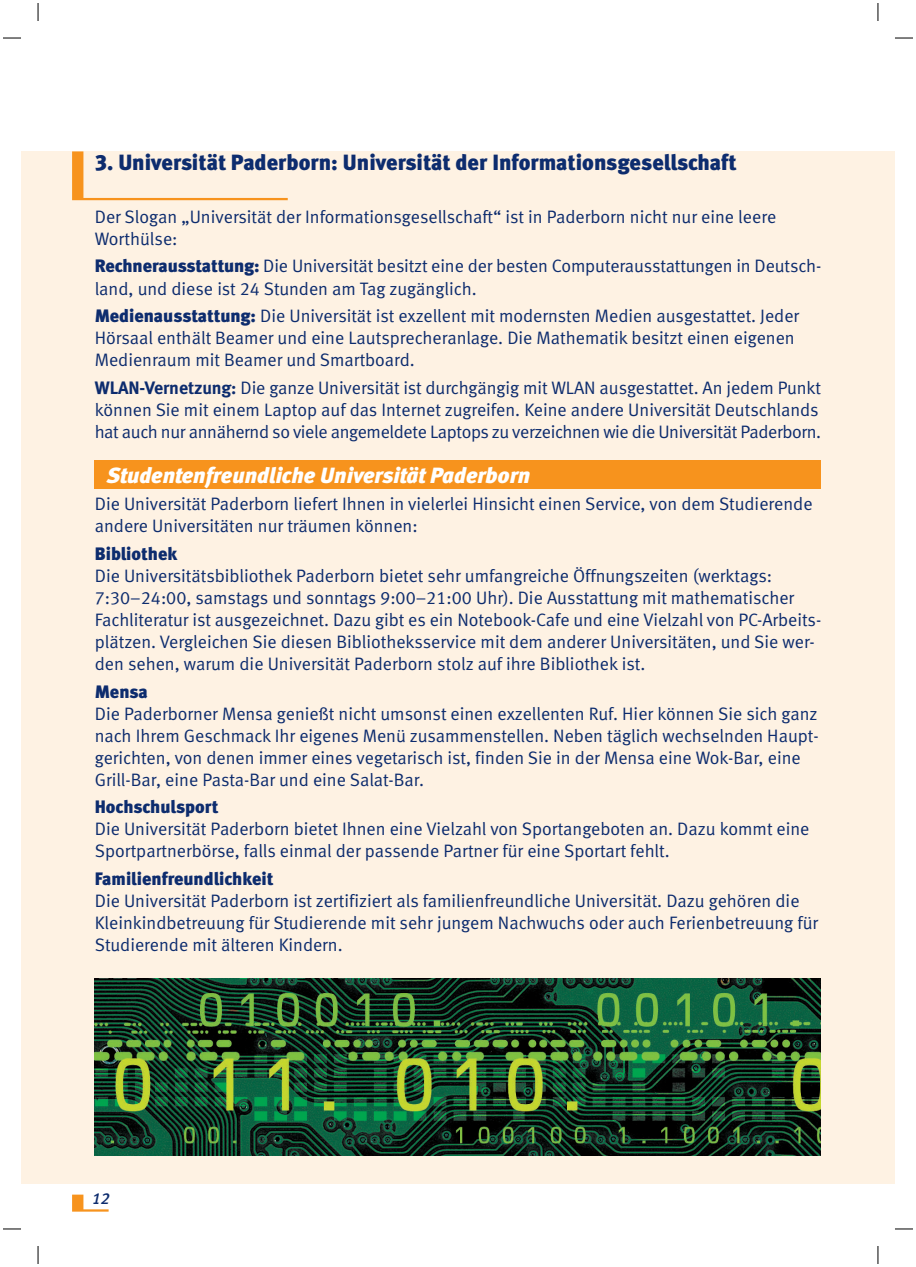
<style>
.page{position:relative;width:916px;height:1267px;background:#fff}
.page>*{position:absolute;margin:0;border:0;box-sizing:border-box;transform-origin:0 0}
.t1{font:22px "Meta Black LF";color:#0d2c6e}
.t2{font:italic 22px "Meta Black LF";color:#fff}
.t3{font:18px/22px "Meta Normal LF";color:#0d2c6e}
.t4{font:18px "Meta Black LF";color:#0d2c6e}
.t5{font:italic 16px "Meta Medium LF";color:#0d2c6e}
.s1{font-family:"Meta Black LF"}
.s2{font-family:"Meta Bold LF"}
</style>
<div class="page">
<svg style="left:3px;top:1228px;width:18px;height:1px"></svg>
<svg style="left:38px;top:1246px;width:1px;height:18px"></svg>
<svg style="left:3px;top:38px;width:18px;height:1px"></svg>
<svg style="left:38px;top:3px;width:1px;height:18px"></svg>
<svg style="left:895px;top:38px;width:17px;height:1px"></svg>
<svg style="left:877px;top:3px;width:1px;height:18px"></svg>
<svg style="left:895px;top:1228px;width:17px;height:1px"></svg>
<svg style="left:877px;top:1246px;width:1px;height:18px"></svg>
<div style="left:21px;top:151px;width:873px;height:1032px;background:#fef2e3"></div>
<div style="left:95px;top:460px;width:725px;height:28px;background:#f7931d"></div>
<svg style="left:72px;top:151px;width:215px;height:49px"></svg>
<svg style="left:72px;top:1194px;width:37px;height:17px"></svg>
<img style="left:95px;top:978px;width:725px;height:177px">
<p class="t1" style="left:95px;top:154px;width:643px">3. Universität Paderborn: Universität der Informationsgesellschaft</p>
<p class="t3" style="left:95px;top:207px;width:682px">Der Slogan „Universität der Informationsgesellschaft“ ist in Paderborn nicht nur eine leere<br>Worthülse:</p>
<p class="t3" style="left:95px;top:257px;width:727px"><span class="s1">Rechnerausstattung:</span> Die Universität besitzt eine der besten Computerausstattungen in Deutsch&shy;land, und diese ist 24 Stunden am Tag zugänglich.</p>
<p class="t3" style="left:95px;top:306px;width:705px"><span class="s1">Medienausstattung:</span> Die Universität ist exzellent mit modernsten Medien ausgestattet. Jeder<br>Hörsaal enthält Beamer und eine Lautsprecheranlage. Die Mathematik besitzt einen eigenen<br>Medienraum mit Beamer und Smartboard.</p>
<p class="t3" style="left:95px;top:378px;width:727px"><span class="s2">WLAN-Vernetzung:</span> Die ganze Universität ist durchgängig mit WLAN ausgestattet. An jedem Punkt können Sie mit einem Laptop auf das Internet zugreifen. Keine andere Universität Deutschlands hat auch nur annähernd so viele angemeldete Laptops zu verzeichnen wie die Universität Paderborn.</p>
<p class="t2" style="left:107px;top:466px;width:425px">Studentenfreundliche Universität Paderborn</p>
<p class="t3" style="left:95px;top:494px;width:719px">Die Universität Paderborn liefert Ihnen in vielerlei Hinsicht einen Service, von dem Studierende andere Universitäten nur träumen können:</p>
<p class="t4" style="left:95px;top:547px;width:84px">Bibliothek</p>
<p class="t3" style="left:95px;top:566px;width:727px">Die Universitätsbibliothek Paderborn bietet sehr umfangreiche Öffnungszeiten (werktags:<br>7:30–24:00, samstags und sonntags 9:00–21:00 Uhr). Die Ausstattung mit mathematischer Fachliteratur ist ausgezeichnet. Dazu gibt es ein Notebook-Cafe und eine Vielzahl von PC-Arbeits&shy;plätzen. Vergleichen Sie diesen Bibliotheksservice mit dem anderer Universitäten, und Sie wer&shy;den sehen, warum die Universität Paderborn stolz auf ihre Bibliothek ist.</p>
<p class="t4" style="left:95px;top:684px;width:54px">Mensa</p>
<p class="t3" style="left:95px;top:704px;width:725px">Die Paderborner Mensa genießt nicht umsonst einen exzellenten Ruf. Hier können Sie sich ganz nach Ihrem Geschmack Ihr eigenes Menü zusammenstellen. Neben täglich wechselnden Haupt&shy;gerichten, von denen immer eines vegetarisch ist, finden Sie in der Mensa eine Wok-Bar, eine Grill-Bar, eine Pasta-Bar und eine Salat-Bar.</p>
<p class="t4" style="left:95px;top:800px;width:125px">Hochschulsport</p>
<p class="t3" style="left:95px;top:819px;width:715px">Die Universität Paderborn bietet Ihnen eine Vielzahl von Sportangeboten an. Dazu kommt eine<br>Sportpartnerbörse, falls einmal der passende Partner für eine Sportart fehlt.</p>
<p class="t4" style="left:95px;top:872px;width:180px">Familienfreundlichkeit</p>
<p class="t3" style="left:95px;top:891px;width:724px">Die Universität Paderborn ist zertifiziert als familienfreundliche Universität. Dazu gehören die<br>Kleinkindbetreuung für Studierende mit sehr jungem Nachwuchs oder auch Ferienbetreuung für<br>Studierende mit älteren Kindern.</p>
<p class="t5" style="left:92px;top:1192px;width:19px">12</p>
</div>
